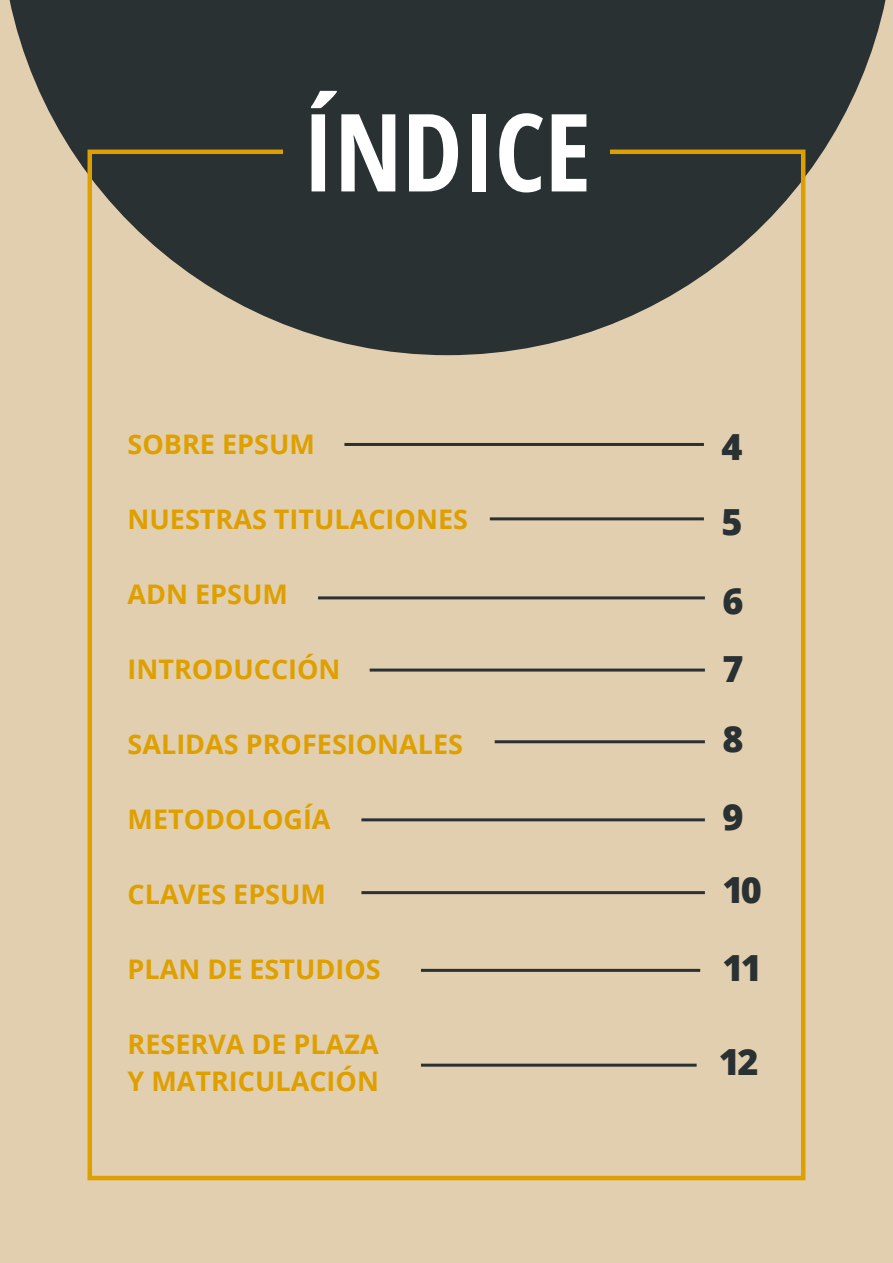
<style>
.page{position:relative;width:893px;height:1263px;background:#e2cfaf}
.page>*{position:absolute;margin:0;border:0;box-sizing:border-box;transform-origin:0 0}
.t1{font:700 condensed 108px "Open Sans";color:#fff}
.t2{font:800 36px "Open Sans";color:#293133}
.t3{font:700 27px "Open Sans";color:#dea000}
</style>
<div class="page">
<svg style="left:9px;top:0;width:877px;height:355px;fill:#293133"></svg>
<div style="left:88px;top:150px;width:717px;height:1030px;border:4px solid #dea000"></div>
<div style="left:283px;top:85px;width:326px;height:129px;background:#293133"></div>
<hr style="left:318px;top:596px;width:387px;height:3px;background:#293133">
<hr style="left:490px;top:517px;width:214px;height:3px;background:#293133">
<hr style="left:344px;top:443px;width:360px;height:3px;background:#293133">
<hr style="left:495px;top:740px;width:210px;height:3px;background:#293133">
<hr style="left:361px;top:818px;width:344px;height:3px;background:#293133">
<hr style="left:361px;top:891px;width:344px;height:3px;background:#293133">
<hr style="left:421px;top:969px;width:279px;height:3px;background:#293133">
<hr style="left:421px;top:1064px;width:276px;height:3px;background:#293133">
<hr style="left:370px;top:668px;width:335px;height:3px;background:#293133">
<p class="t1" style="left:302px;top:77px;width:290px">ÍNDICE</p>
<p class="t3" style="left:128px;top:425px;width:189px">SOBRE EPSUM</p>
<p class="t3" style="left:128px;top:500px;width:342px">NUESTRAS TITULACIONES</p>
<p class="t3" style="left:128px;top:575px;width:162px">ADN EPSUM</p>
<p class="t3" style="left:128px;top:650px;width:215px">INTRODUCCIÓN</p>
<p class="t3" style="left:128px;top:725px;width:337px">SALIDAS PROFESIONALES</p>
<p class="t3" style="left:128px;top:800px;width:205px">METODOLOGÍA</p>
<p class="t3" style="left:128px;top:875px;width:200px">CLAVES EPSUM</p>
<p class="t3" style="left:128px;top:950px;width:255px">PLAN DE ESTUDIOS</p>
<p class="t3" style="left:128px;top:1025px;width:253px">RESERVA DE PLAZA</p>
<p class="t3" style="left:128px;top:1062px;width:253px">Y MATRICULACIÓN</p>
<p class="t2" style="left:722px;top:420px;width:23px">4</p>
<p class="t2" style="left:722px;top:494px;width:23px">5</p>
<p class="t2" style="left:722px;top:573px;width:23px">6</p>
<p class="t2" style="left:722px;top:641px;width:23px">7</p>
<p class="t2" style="left:722px;top:712px;width:23px">8</p>
<p class="t2" style="left:722px;top:790px;width:23px">9</p>
<p class="t2" style="left:722px;top:862px;width:41px">10</p>
<p class="t2" style="left:722px;top:940px;width:41px">11</p>
<p class="t2" style="left:719px;top:1035px;width:41px">12</p>
</div>
